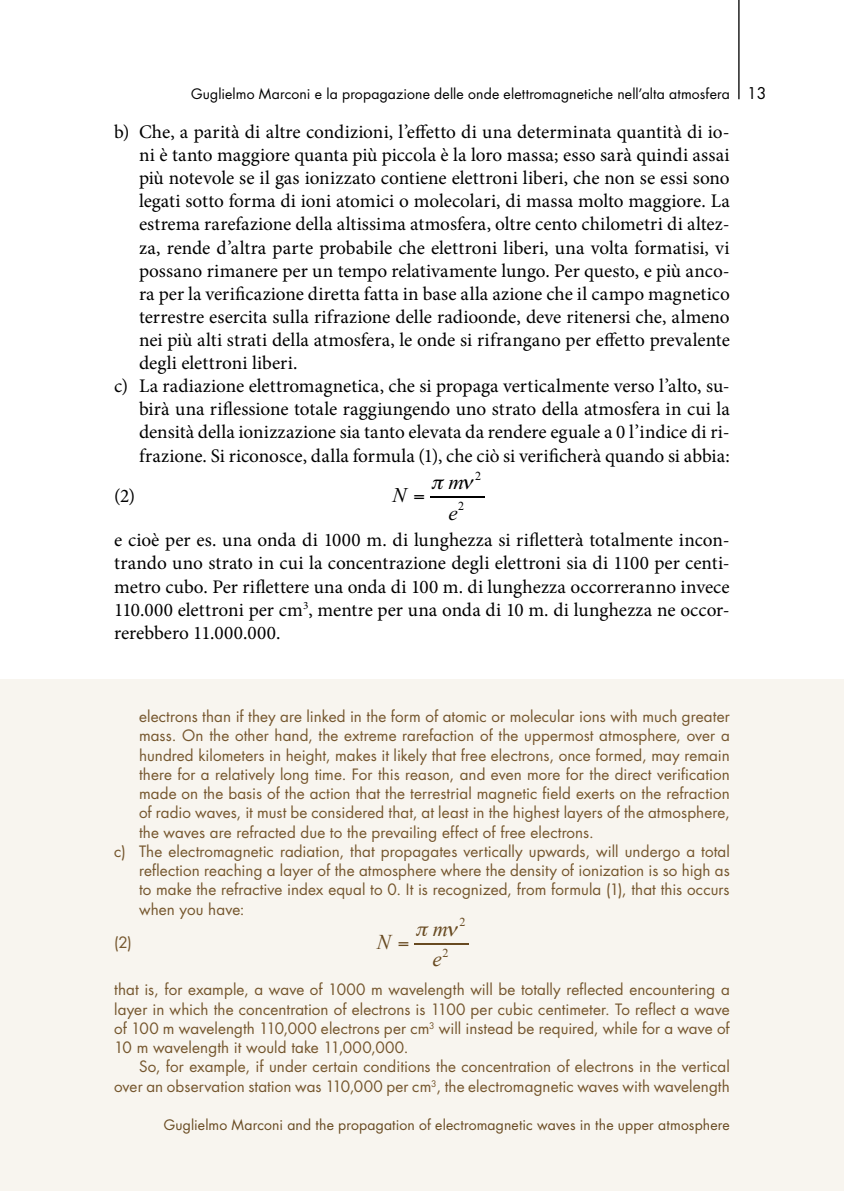
<style>
.page{position:relative;width:844px;height:1191px;background:#fff}
.page>*{position:absolute;margin:0;border:0;box-sizing:border-box;transform-origin:0 0}
.t1{font:italic 21px/30.3px "Times New Roman";color:#000}
.t2{font:italic 21px/30.3px "Times New Roman";color:#684a21}
.t3{font:19.25px/23.1px "Minion Pro";color:#000;text-align:justify}
.t4{font:15.75px "Futura Std";color:#000}
.t5{font:15.22px/19.2px "Futura Std";letter-spacing:.005em;color:#75562d;text-align:justify}
.t6{font:14px "Futura Std";letter-spacing:.01em;color:#000}
.t7{font:14px "Futura Std";letter-spacing:.01em;color:#684a21}
.t8{font:12.08px "Times New Roman";color:#000}
.t9{font:12.08px "Times New Roman";color:#684a21}
</style>
<div class="page">
<div style="left:0;top:680px;width:843px;height:511px;background:#f8f5ef"></div>
<hr style="left:738px;top:0;width:1px;height:99px;background:#000">
<hr style="left:430px;top:496px;width:54px;height:2px;background:#000">
<hr style="left:414px;top:943px;width:54px;height:1px;background:#684a21">
<p class="t6" style="left:191px;top:85px;width:540px">Guglielmo Marconi e la propagazione delle onde elettromagnetiche nell’alta atmosfera</p>
<p class="t3" style="left:114px;top:120px;width:617px">b) Che, a parità di altre condizioni, l’effetto di una determinata quantità di io-</p>
<p class="t3" style="left:139px;top:144px;width:592px">ni è tanto maggiore quanta più piccola è la loro massa; esso sarà quindi assai</p>
<p class="t3" style="left:139px;top:167px;width:592px">più notevole se il gas ionizzato contiene elettroni liberi, che non se essi sono</p>
<p class="t3" style="left:139px;top:190px;width:592px">legati sotto forma di ioni atomici o molecolari, di massa molto maggiore. La</p>
<p class="t3" style="left:139px;top:213px;width:592px">estrema rarefazione della altissima atmosfera, oltre cento chilometri di altez-</p>
<p class="t3" style="left:139px;top:236px;width:592px">za, rende d’altra parte probabile che elettroni liberi, una volta formatisi, vi</p>
<p class="t3" style="left:139px;top:259px;width:592px">possano rimanere per un tempo relativamente lungo. Per questo, e più anco-</p>
<p class="t3" style="left:139px;top:282px;width:592px">ra per la verificazione diretta fatta in base alla azione che il campo magnetico</p>
<p class="t3" style="left:139px;top:305px;width:592px">terrestre esercita sulla rifrazione delle radioonde, deve ritenersi che, almeno</p>
<p class="t3" style="left:139px;top:328px;width:592px">nei più alti strati della atmosfera, le onde si rifrangano per effetto prevalente</p>
<p class="t3" style="left:139px;top:351px;width:160px">degli elettroni liberi.</p>
<p class="t3" style="left:114px;top:375px;width:617px">c) La radiazione elettromagnetica, che si propaga verticalmente verso l’alto, su-</p>
<p class="t3" style="left:139px;top:398px;width:592px">birà una riflessione totale raggiungendo uno strato della atmosfera in cui la</p>
<p class="t3" style="left:139px;top:421px;width:592px">densità della ionizzazione sia tanto elevata da rendere eguale a 0 l’indice di ri-</p>
<p class="t3" style="left:139px;top:444px;width:592px">frazione. Si riconosce, dalla formula (1), che ciò si verificherà quando si abbia:</p>
<p class="t3" style="left:114px;top:484px;width:22px">(2)</p>
<p class="t1" style="left:392px;top:479px;width:16px">N</p>
<p class="t1" style="left:448px;top:466px;width:17px">m e</p>
<p class="t8" style="left:475px;top:467px;width:8px">2</p>
<p class="t8" style="left:458px;top:498px;width:8px">2</p>
<p class="t3" style="left:114px;top:529px;width:617px">e cioè per es. una onda di 1000 m. di lunghezza si rifletterà totalmente incon&shy;trando uno strato in cui la concentrazione degli elettroni sia di 1100 per centi&shy;metro cubo. Per riflettere una onda di 100 m. di lunghezza occorreranno invece 110.000 elettroni per cm<sup>3</sup>, mentre per una onda di 10 m. di lunghezza ne occor&shy;rerebbero 11.000.000.</p>
<p class="t4" style="left:747px;top:83px;width:21px">13</p>
<p class="t5" style="left:139px;top:707px;width:592px">electrons than if they are linked in the form of atomic or molecular ions with much greater</p>
<p class="t5" style="left:139px;top:726px;width:592px">mass. On the other hand, the extreme rarefaction of the uppermost atmosphere, over a</p>
<p class="t5" style="left:139px;top:745px;width:592px">hundred kilometers in height, makes it likely that free electrons, once formed, may remain</p>
<p class="t5" style="left:139px;top:765px;width:592px">there for a relatively long time. For this reason, and even more for the direct verification</p>
<p class="t5" style="left:139px;top:784px;width:592px">made on the basis of the action that the terrestrial magnetic field exerts on the refraction</p>
<p class="t5" style="left:139px;top:803px;width:592px">of radio waves, it must be considered that, at least in the highest layers of the atmosphere,</p>
<p class="t5" style="left:139px;top:822px;width:456px">the waves are refracted due to the prevailing effect of free electrons.</p>
<p class="t5" style="left:114px;top:842px;width:617px">c) The electromagnetic radiation, that propagates vertically upwards, will undergo a total</p>
<p class="t5" style="left:139px;top:861px;width:592px">reflection reaching a layer of the atmosphere where the density of ionization is so high as</p>
<p class="t5" style="left:139px;top:880px;width:592px">to make the refractive index equal to 0. It is recognized, from formula (1), that this occurs</p>
<p class="t5" style="left:139px;top:899px;width:107px">when you have:</p>
<p class="t5" style="left:114px;top:933px;width:19px">(2)</p>
<p class="t2" style="left:377px;top:926px;width:16px">N</p>
<p class="t2" style="left:432px;top:913px;width:17px">m e</p>
<p class="t9" style="left:459px;top:914px;width:8px">2</p>
<p class="t9" style="left:442px;top:944px;width:8px">2</p>
<p class="t5" style="left:114px;top:980px;width:617px">that is, for example, a wave of 1000 m wavelength will be totally reflected encountering a layer in which the concentration of electrons is 1100 per cubic centimeter. To reflect a wave of 100 m wavelength 110,000 electrons per cm<sup>3</sup> will instead be required, while for a wave of 10 m wavelength it would take 11,000,000.</p>
<p class="t5" style="left:114px;top:1057px;width:617px;text-align:right">So, for example, if under certain conditions the concentration of electrons in the vertical over an observation station was 110,000 per cm<sup>3</sup>, the electromagnetic waves with wavelength</p>
<p class="t7" style="left:164px;top:1116px;width:567px">Guglielmo Marconi and the propagation of electromagnetic waves in the upper atmosphere</p>
</div>
